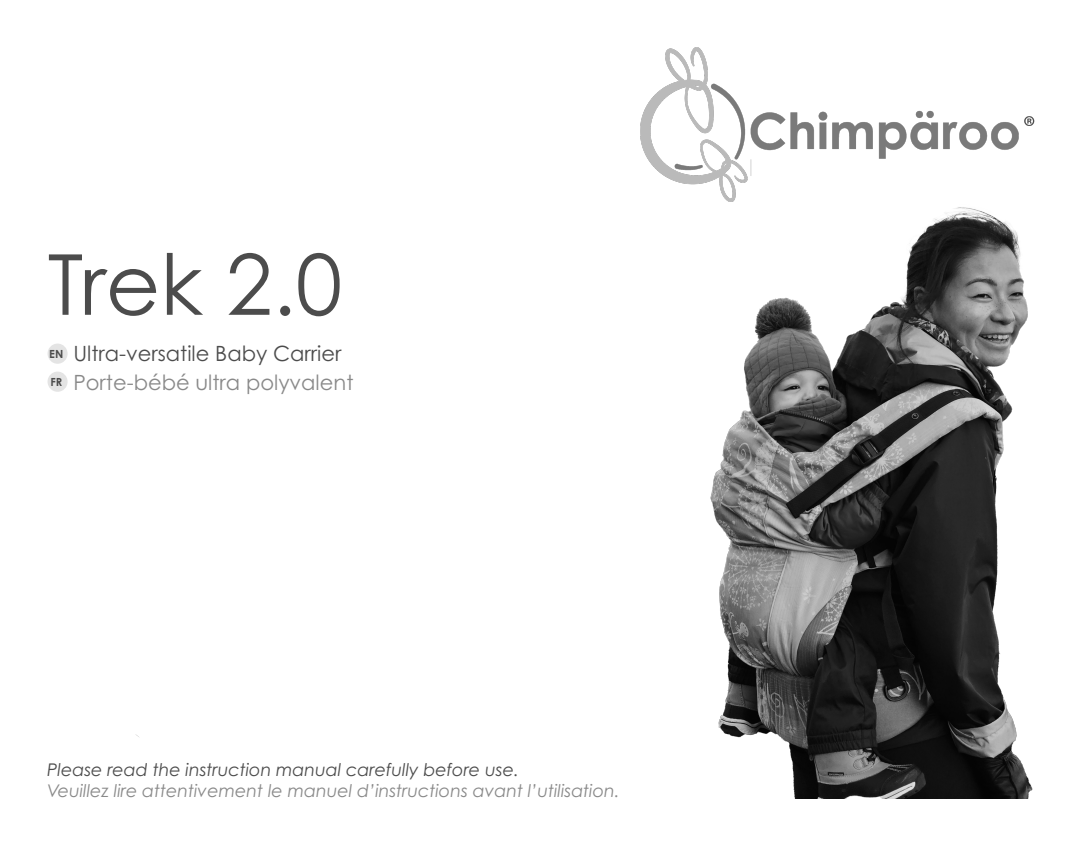
<style>
.page{position:relative;width:1092px;height:844px;background:#fff}
.page>*{position:absolute;margin:0;border:0;box-sizing:border-box;transform-origin:0 0}
.t1{font:84px "Century Gothic Pro";color:#4c4c4c}
.t2{font:21px "Century Gothic Pro";color:#4c4c4c}
.t3{font:21px "Century Gothic Pro";color:#898989}
.t4{font:italic 17.5px "Century Gothic Pro";color:#898989}
.t5{font:italic 17.5px "Century Gothic Pro";color:#4c4c4c}
.t6{font:700 11.2px "Century Gothic Pro";color:#4c4c4c}
</style>
<div class="page">
<div style="left:48px;top:343px;width:20px;height:20px;background:#e4e4e4;border-radius:50%"></div>
<div style="left:48px;top:371px;width:20px;height:20px;background:#e4e4e4;border-radius:50%"></div>
<img style="left:710px;top:201px;width:323px;height:596px">
<img style="left:640px;top:47px;width:395px;height:154px">
<p class="t1" style="left:48px;top:233px;width:296px">Trek 2.0</p>
<p class="t6" style="left:49px;top:346px;width:16px">EN</p>
<p class="t2" style="left:73px;top:340px;width:269px">Ultra-versatile Baby Carrier</p>
<p class="t6" style="left:50px;top:374px;width:13px">FR</p>
<p class="t3" style="left:73px;top:369px;width:281px">Porte-bébé ultra polyvalent</p>
<p class="t5" style="left:47px;top:758px;width:473px">Please read the instruction manual carefully before use.</p>
<p class="t4" style="left:47px;top:779px;width:574px">Veuillez lire attentivement le manuel d’instructions avant l’utilisation.</p>
</div>
